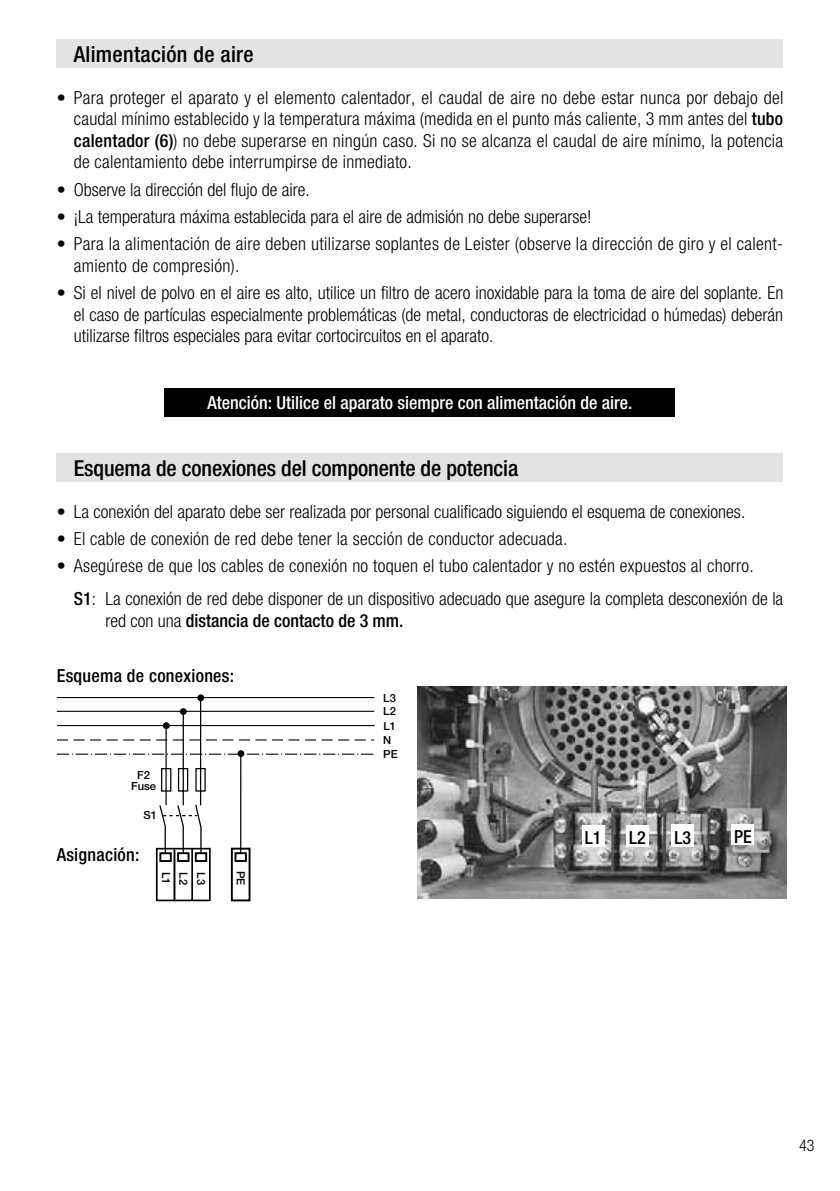
<style>
.page{position:relative;width:840px;height:1191px;background:#fff}
.page>*{position:absolute;margin:0;border:0;box-sizing:border-box;transform-origin:0 0}
.t1{font:500 condensed 22px "Helvetica Neue LTW1 G";letter-spacing:-.005em;color:#000}
.t2{font:500 condensed 22px "Helvetica Neue LTW1 G";letter-spacing:.015em;color:#000}
.t3{font:300 condensed 18px/21.6px "Helvetica Neue LTW1 G";color:#000;text-align:justify}
.t4{font:300 condensed 18px/21.6px "Helvetica Neue LTW1 G";letter-spacing:.02em;color:#000}
.t5{font:500 condensed 18px "Helvetica Neue LTW1 G";letter-spacing:.015em;color:#000}
.t6{font:500 condensed 18px "Helvetica Neue LTW1 G";color:#fff}
.t7{font:300 condensed 16px "Helvetica Neue LTW1 G";color:#000}
.t8{font:500 11.2px/14px "Helvetica Neue";color:#000}
.s1{font-weight:500}
.s2{font-weight:300}
</style>
<div class="page">
<div style="left:57px;top:454px;width:725px;height:28px;background:#e3e3e3"></div>
<svg style="left:57px;top:696px;width:317px;height:206px"></svg>
<img style="left:417px;top:686px;width:368px;height:212px">
<div style="left:581px;top:825px;width:23px;height:22px;background:#fff"></div>
<div style="left:625px;top:825px;width:23px;height:22px;background:#fff"></div>
<div style="left:671px;top:824px;width:22px;height:23px;background:#fff"></div>
<div style="left:731px;top:824px;width:22px;height:21px;background:#fff"></div>
<div style="left:164px;top:388px;width:511px;height:29px;background:#000"></div>
<div style="left:57px;top:40px;width:725px;height:28px;background:#e3e3e3"></div>
<p class="t2" style="left:74px;top:46px;width:181px">Alimentación de aire</p>
<p class="t3" style="left:74px;top:89px;width:710px;text-indent:-17px">• Para proteger el aparato y el elemento calentador, el caudal de aire no debe estar nunca por debajo del caudal mínimo establecido y la temperatura máxima (medida en el punto más caliente, 3 mm antes del <span class="s1">tubo calentador (6)</span>) no debe superarse en ningún caso. Si no se alcanza el caudal de aire mínimo, la potencia de calentamiento debe interrumpirse de inmediato.</p>
<p class="t3" style="left:57px;top:181px;width:254px">• Observe la dirección del flujo de aire.</p>
<p class="t3" style="left:57px;top:208px;width:536px">• ¡La temperatura máxima establecida para el aire de admisión no debe superarse!</p>
<p class="t4" style="left:74px;top:235px;width:710px;text-indent:-17px">• Para la alimentación de aire deben utilizarse soplantes de Leister (observe la dirección de giro y el calent&shy;amiento de compresión).</p>
<p class="t3" style="left:74px;top:284px;width:710px;text-indent:-17px">• Si el nivel de polvo en el aire es alto, utilice un filtro de acero inoxidable para la toma de aire del soplante. En el caso de partículas especialmente problemáticas (de metal, conductoras de electricidad o húmedas) deberán utilizarse filtros especiales para evitar cortocircuitos en el aparato.</p>
<p class="t6" style="left:207px;top:396px;width:426px">Atención: Utilice el aparato siempre con alimentación de aire.</p>
<p class="t1" style="left:74px;top:460px;width:445px">Esquema de conexiones del componente de potencia</p>
<p class="t3" style="left:57px;top:502px;width:689px">• La conexión del aparato debe ser realizada por personal cualificado siguiendo el esquema de conexiones.</p>
<p class="t3" style="left:57px;top:530px;width:512px">• El cable de conexión de red debe tener la sección de conductor adecuada.</p>
<p class="t3" style="left:74px;top:551px;width:710px;line-height:33px;text-indent:-17px">• Asegúrese de que los cables de conexión no toquen el tubo calentador y no estén expuestos al chorro.<br><span class="s1">S1</span>: La conexión de red debe disponer de un dispositivo adecuado que asegure la completa desconexión de la</p>
<p class="t5" style="left:105px;top:614px;width:299px"><span class="s2">red con una</span> distancia de contacto de 3 mm.</p>
<p class="t5" style="left:57px;top:669px;width:179px">Esquema de conexiones:</p>
<p class="t8" style="left:131px;top:770px;width:27px;line-height:11.2px;text-align:center">F2<br>Fuse</p>
<p class="t8" style="left:143px;top:809px;width:15px">S1</p>
<p class="t5" style="left:57px;top:848px;width:84px">Asignación:</p>
<p class="t8" style="left:172px;top:871px;width:14px;rotate:90deg">L1</p>
<p class="t8" style="left:189px;top:871px;width:15px;rotate:90deg">L2</p>
<p class="t8" style="left:207px;top:871px;width:15px;rotate:90deg">L3</p>
<p class="t8" style="left:247px;top:871px;width:16px;rotate:90deg">PE</p>
<p class="t8" style="left:383px;top:691px;width:14px">L3</p>
<p class="t8" style="left:383px;top:705px;width:14px">L2</p>
<p class="t8" style="left:383px;top:720px;width:14px">L1<br>N</p>
<p class="t8" style="left:383px;top:748px;width:16px">PE</p>
<p class="t5" style="left:584px;top:831px;width:18px">L1</p>
<p class="t5" style="left:628px;top:831px;width:18px">L2</p>
<p class="t5" style="left:674px;top:831px;width:18px">L3</p>
<p class="t5" style="left:733px;top:830px;width:19px">PE</p>
<p class="t7" style="left:798px;top:1140px;width:17px">43</p>
</div>
